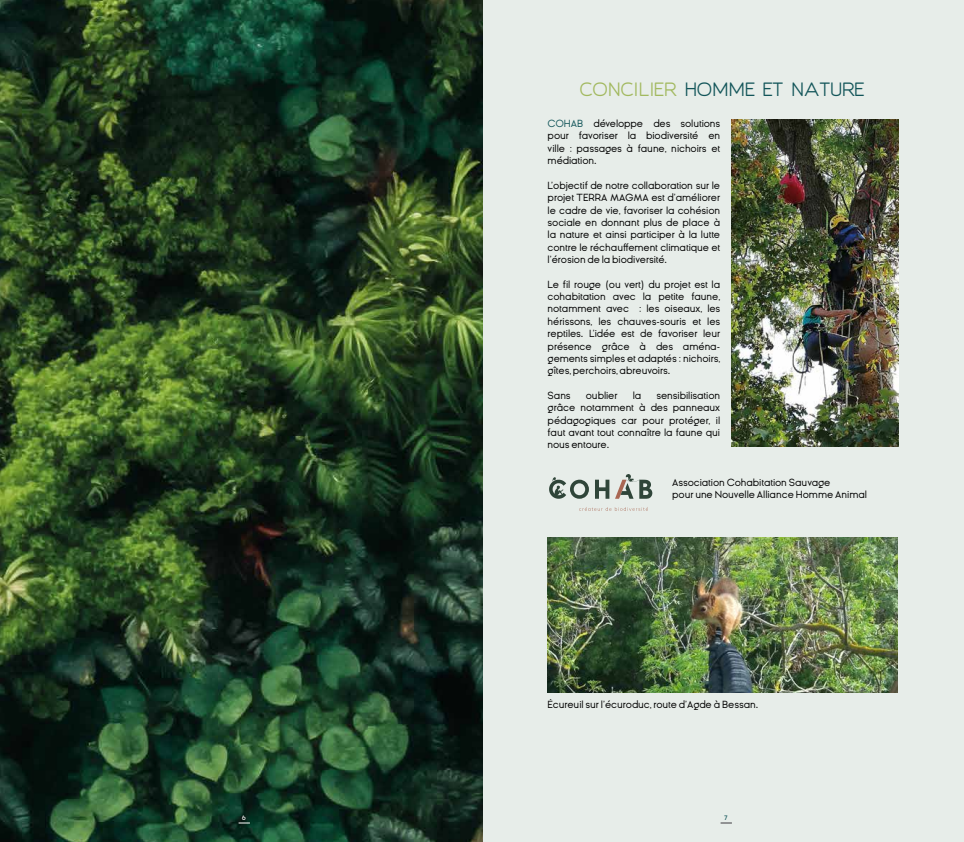
<style>
.page{position:relative;width:964px;height:842px;background:#fff}
.page>*{position:absolute;margin:0;border:0;box-sizing:border-box;transform-origin:0 0}
.t1{font:18px "Giorgio";color:#125559}
.t2{font:10.3px/12.4px "Ginora Sans";letter-spacing:-.01em;color:#000;text-align:justify}
.t3{font:9px "Ginora Sans";color:#125559}
.t4{font:9px "Ginora Sans";color:#fff}
.s1{color:#a2b95f}
.s2{color:#125559}
</style>
<div class="page">
<div style="left:482px;top:0;width:482px;height:842px;background:#e7ede9"></div>
<svg style="left:720px;top:823px;width:12px;height:1px"></svg>
<img style="left:0;top:0;width:482px;height:842px">
<svg style="left:595px;top:480px;width:14px;height:19px"></svg>
<svg style="left:549px;top:477px;width:40px;height:22px"></svg>
<svg style="left:615px;top:474px;width:37px;height:25px"></svg>
<svg style="left:579px;top:507px;width:69px;height:4px"></svg>
<img style="left:731px;top:120px;width:167px;height:326px">
<img style="left:547px;top:537px;width:350px;height:156px">
<p class="t4" style="left:242px;top:812px;width:6px">6</p>
<h1 class="t1" style="left:580px;top:79px;width:286px"><span class="s1">CONCILIER</span> HOMME ET NATURE</h1>
<p class="t2" style="left:548px;top:117px;width:174px"><span class="s2">COHAB</span> développe des solutions pour favoriser la biodiversité en ville : passages à faune, nichoirs et médiation.</p>
<p class="t2" style="left:548px;top:179px;width:174px">L’objectif de notre collaboration sur le projet TERRA MAGMA est d’améliorer le cadre de vie, favoriser la cohésion sociale en donnant plus de place à la nature et ainsi participer à la lutte contre le réchauffement climatique et l’érosion de la biodiversité.</p>
<p class="t2" style="left:548px;top:278px;width:174px">Le fil rouge (ou vert) du projet est la cohabitation avec la petite faune, notamment avec : les oiseaux, les hérissons, les chauves-souris et les reptiles. L’idée est de favoriser leur présence grâce à des aména&shy;gements simples et adaptés : nichoirs, gîtes, perchoirs, abreuvoirs.</p>
<p class="t2" style="left:548px;top:389px;width:25px">Sans</p>
<p class="t2" style="left:586px;top:389px;width:33px">oublier</p>
<p class="t2" style="left:633px;top:389px;width:10px">la</p>
<p class="t2" style="left:548px;top:389px;width:174px;text-indent:109px">sensibilisation grâce notamment à des panneaux pédagogiques car pour protéger, il faut avant tout connaître la faune qui nous entoure.</p>
<p class="t2" style="left:672px;top:476px;width:196px">Association Cohabitation Sauvage<br>pour une Nouvelle Alliance Homme Animal</p>
<p class="t2" style="left:547px;top:699px;width:213px">Écureuil sur l’écuroduc, route d’Agde à Bessan.</p>
<p class="t3" style="left:724px;top:812px;width:5px">7</p>
</div>
